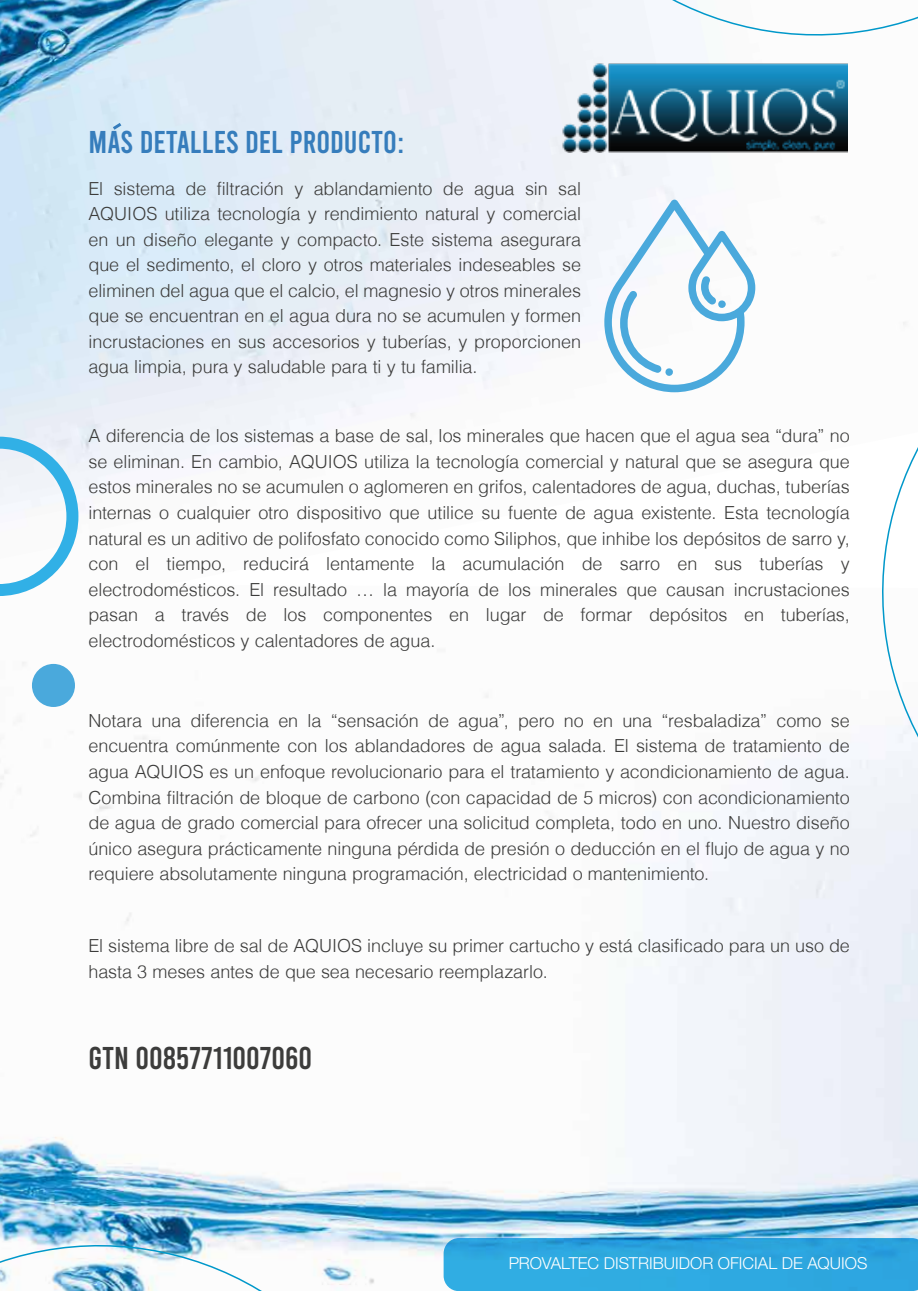
<style>
.page{position:relative;width:918px;height:1291px;background:#fff}
.page>*{position:absolute;margin:0;border:0;box-sizing:border-box;transform-origin:0 0}
.t1{font:31.5px "Bebas";color:#367dbc}
.t2{font:31.5px "Bebas";color:#3c3c3b}
.t3{font:300 18px/25.5px "Helvetica";letter-spacing:-.005em;color:#3c3c3b;text-align:justify}
.t4{font:300 16.5px "Helvetica Neue LT Std";color:#fff}
</style>
<div class="page">
<img style="left:0;top:662px;width:918px;height:617px">
<img style="left:0;top:0;width:848px;height:524px">
<img style="left:0;top:1199px;width:414px;height:91px">
<div style="left:501px;top:0;width:417px;height:76px;background:#f5f8fb"></div>
<div style="left:32px;top:663px;width:43px;height:44px;background:#4aa9dc;border-radius:50%"></div>
<svg style="left:837px;top:281px;width:81px;height:551px"></svg>
<svg style="left:444px;top:1237px;width:474px;height:53px"></svg>
<svg style="left:0;top:436px;width:78px;height:160px"></svg>
<img style="left:562px;top:62px;width:285px;height:90px">
<svg style="left:110px;top:120px;width:15px;height:13px"></svg>
<svg style="left:604px;top:200px;width:151px;height:192px"></svg>
<h1 class="t1" style="left:88px;top:127px;width:317px">MAS DETALLES DEL PRODUCTO:</h1>
<p class="t3" style="left:88px;top:175px;width:494px">El sistema de filtración y ablandamiento de agua sin sal AQUIOS utiliza tecnología y rendimiento natural y comercial en un diseño elegante y compacto. Este sistema asegurara que el sedimento, el cloro y otros materiales indeseables se eliminen del agua que el calcio, el magnesio y otros minerales que se encuentran en el agua dura no se acumulen y formen incrustaciones en sus accesorios y tuberías, y proporcionen agua limpia, pura y saludable para ti y tu familia.</p>
<p class="t3" style="left:88px;top:423px;width:763px">A diferencia de los sistemas a base de sal, los minerales que hacen que el agua sea “dura” no se eliminan. En cambio, AQUIOS utiliza la tecnología comercial y natural que se asegura que estos minerales no se acumulen o aglomeren en grifos, calentadores de agua, duchas, tuberías internas o cualquier otro dispositivo que utilice su fuente de agua existente. Esta tecnología natural es un aditivo de polifosfato conocido como Siliphos, que inhibe los depósitos de sarro y, con el tiempo, reducirá lentamente la acumulación de sarro en sus tuberías y electrodomésticos. El resultado … la mayoría de los minerales que causan incrustaciones pasan a través de los componentes en lugar de formar depósitos en tuberías, electrodomésticos y calentadores de agua.</p>
<p class="t3" style="left:88px;top:707px;width:763px">Notara una diferencia en la “sensación de agua”, pero no en una “resbaladiza” como se encuentra comúnmente con los ablandadores de agua salada. El sistema de tratamiento de agua AQUIOS es un enfoque revolucionario para el tratamiento y acondicionamiento de agua.<br>Combina filtración de bloque de carbono (con capacidad de 5 micros) con acondicionamiento de agua de grado comercial para ofrecer una solicitud completa, todo en uno. Nuestro diseño único asegura prácticamente ninguna pérdida de presión o deducción en el flujo de agua y no requiere absolutamente ninguna programación, electricidad o mantenimiento.</p>
<p class="t3" style="left:88px;top:932px;width:763px">El sistema libre de sal de AQUIOS incluye su primer cartucho y está clasificado para un uso de hasta 3 meses antes de que sea necesario reemplazarlo.</p>
<h1 class="t2" style="left:88px;top:1041px;width:225px">GTN 00857711007060</h1>
<p class="t4" style="left:509px;top:1252px;width:360px">PROVALTEC DISTRIBUIDOR OFICIAL DE AQUIOS</p>
</div>
